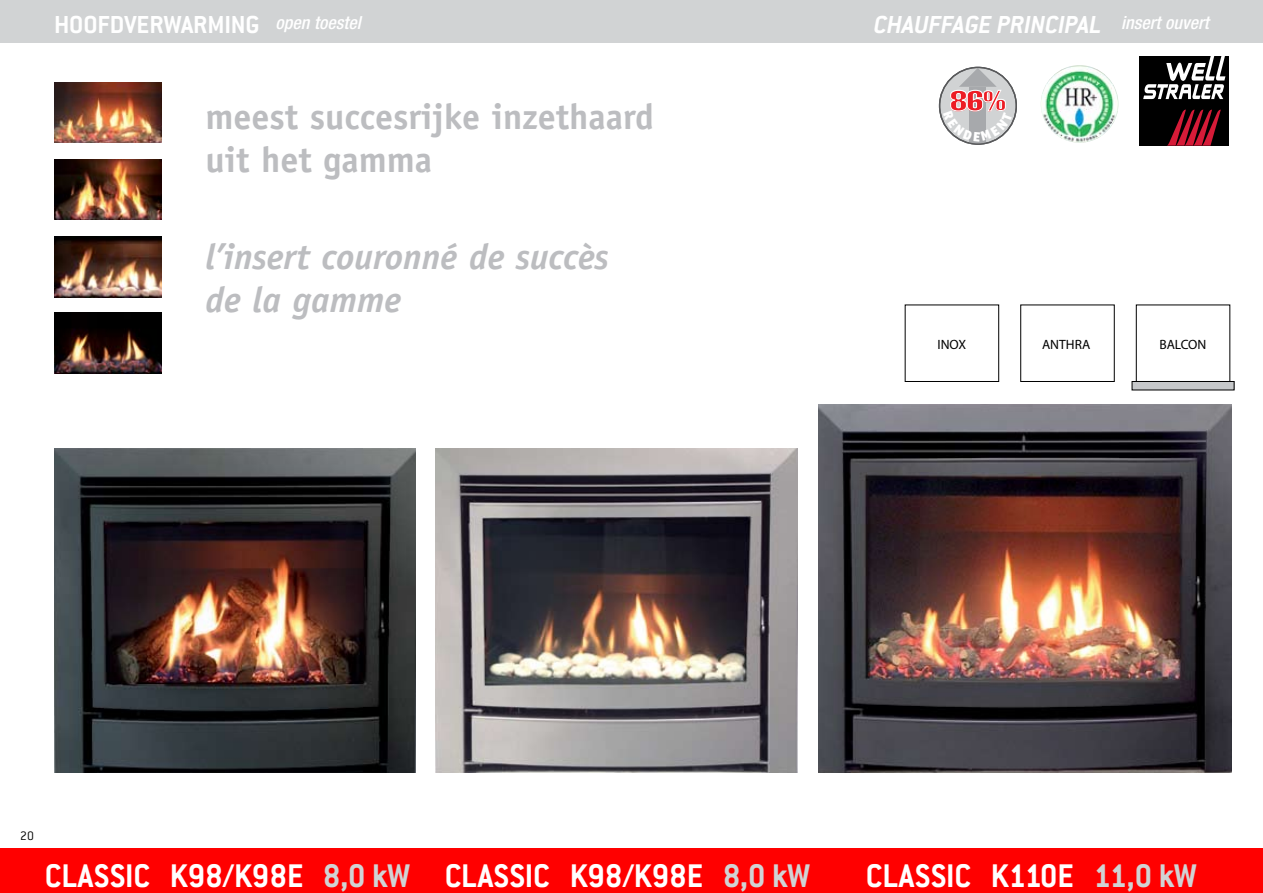
<style>
.page{position:relative;width:1263px;height:893px;background:#fff}
.page>*{position:absolute;margin:0;border:0;box-sizing:border-box;transform-origin:0 0}
.t1{font:700 36px "Conduit ITC";color:#fff;scale:.95 1}
.t2{font:700 36px "Officina Sans";color:#bcbdc0}
.t3{font:italic 700 36px/43.2px "Officina Sans";color:#bcbdc0}
.t4{font:extra-condensed 27.9px "Helvetica";color:#ed1c24;scale:1.31 1}
.t5{font:italic 700 27px "Conduit ITC";color:#fff}
.t6{font:700 27px "Conduit ITC";color:#fff}
.t7{font:13.5px "Myriad";color:#000}
.t8{font:300 13.5px "Conduit ITC";color:#000}
.s1{color:#d1d3d4}
</style>
<div class="page">
<div style="left:0;top:848px;width:1263px;height:45px;background:#f00"></div>
<img style="left:54px;top:449px;width:361px;height:323px">
<img style="left:435px;top:449px;width:362px;height:323px">
<img style="left:818px;top:405px;width:413px;height:367px">
<svg style="left:905px;top:305px;width:329px;height:85px"></svg>
<div style="left:0;top:0;width:1263px;height:43px;background:#d1d3d4"></div>
<div style="left:1138px;top:56px;width:90px;height:90px;background:#000"></div>
<svg style="left:1143px;top:56px;width:82px;height:43px"></svg>
<svg style="left:1167px;top:110px;width:54px;height:36px"></svg>
<img style="left:1041px;top:65px;width:77px;height:78px;border-radius:50%">
<svg style="left:939px;top:67px;width:77px;height:77px"></svg>
<div style="left:970px;top:87px;width:16px;height:57px;background:#a7a9ac"></div>
<img style="left:54px;top:160px;width:107px;height:60px">
<img style="left:54px;top:237px;width:107px;height:60px">
<img style="left:54px;top:313px;width:107px;height:60px">
<img style="left:55px;top:83px;width:107px;height:60px">
<svg style="left:943px;top:68px;width:69px;height:74px"></svg>
<p class="t6" style="left:54px;top:9px;width:308px">HOOFDVERWARMING <sup>open</sup> <sup>toestel</sup></p>
<p class="t5" style="left:872px;top:9px;width:338px">CHAUFFAGE PRINCIPAL <sup>insert</sup> <sup>ou</sup> <sup>vert</sup></p>
<p class="t2" style="left:205px;top:94px;width:450px">meest succesrijke inzethaard</p>
<p class="t2" style="left:205px;top:137px;width:228px">uit het gamma</p>
<p class="t3" style="left:205px;top:235px;width:405px">l’insert couronné de succès de la gamme</p>
<p class="t4" style="left:950px;top:83px;width:44px">86%</p>
<p class="t7" style="left:937px;top:338px;width:30px">INOX</p>
<p class="t7" style="left:1042px;top:338px;width:50px">ANTHRA</p>
<p class="t7" style="left:1159px;top:338px;width:49px">BALCON</p>
<p class="t8" style="left:20px;top:829px;width:15px">20</p>
<p class="t1" style="left:45px;top:855px;width:807px">CLASSIC K98/K98E <span class="s1">8,0 kW</span> CLASSIC K98/K98E <span class="s1">8,0 kW</span></p>
<p class="t1" style="left:866px;top:855px;width:350px">CLASSIC K110E <span class="s1">11,0 kW</span></p>
</div>
